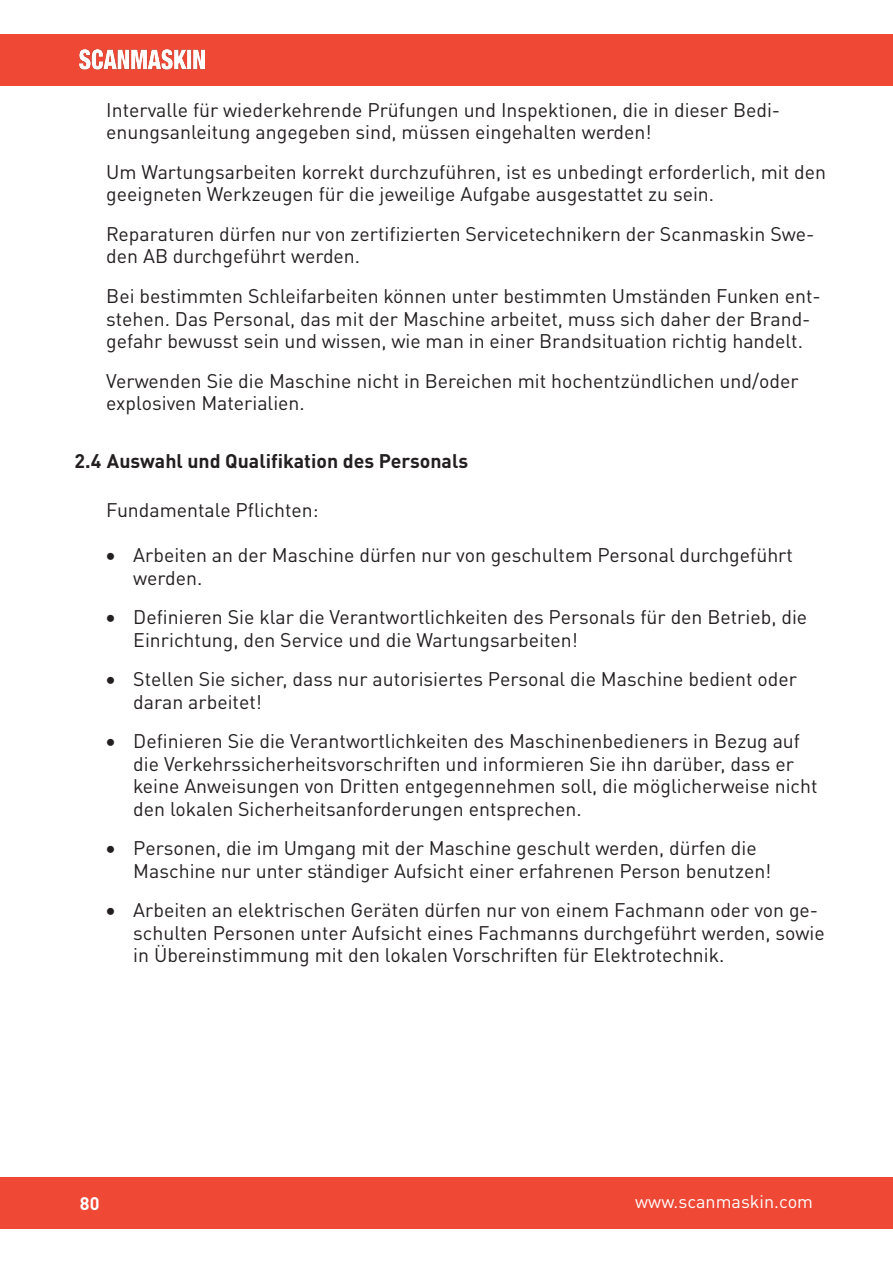
<style>
.page{position:relative;width:893px;height:1263px;background:#fff}
.page>*{position:absolute;margin:0;border:0;box-sizing:border-box;transform-origin:0 0}
.t1{font:19.5px/22.5px "DIN Pro";color:#231f20}
.t2{font:700 19.5px "DIN Pro";color:#231f20}
.t3{font:18px "DIN Pro";color:#fff}
.t4{font:700 18px "DIN Pro";color:#fff}
</style>
<div class="page">
<div style="left:0;top:34px;width:893px;height:51px;background:#ef4835"></div>
<div style="left:0;top:1178px;width:893px;height:51px;background:#ef4835"></div>
<img style="left:80px;top:50px;width:124px;height:19px">
<p class="t1" style="left:106px;top:97px;width:675px">Intervalle für wiederkehrende Prüfungen und Inspektionen, die in dieser Bedi&shy;enungsanleitung angegeben sind, müssen eingehalten werden!</p>
<p class="t1" style="left:106px;top:159px;width:721px">Um Wartungsarbeiten korrekt durchzuführen, ist es unbedingt erforderlich, mit den geeigneten Werkzeugen für die jeweilige Aufgabe ausgestattet zu sein.</p>
<p class="t1" style="left:106px;top:221px;width:709px">Reparaturen dürfen nur von zertifizierten Servicetechnikern der Scanmaskin Swe&shy;den AB durchgeführt werden.</p>
<p class="t1" style="left:106px;top:283px;width:716px">Bei bestimmten Schleifarbeiten können unter bestimmten Umständen Funken ent&shy;stehen. Das Personal, das mit der Maschine arbeitet, muss sich daher der Brand&shy;gefahr bewusst sein und wissen, wie man in einer Brandsituation richtig handelt.</p>
<p class="t1" style="left:106px;top:367px;width:694px">Verwenden Sie die Maschine nicht in Bereichen mit hochentzündlichen und/oder explosiven Materialien.</p>
<p class="t2" style="left:75px;top:445px;width:395px">2.4 Auswahl und Qualifikation des Personals</p>
<p class="t1" style="left:106px;top:497px;width:214px">Fundamentale Pflichten:</p>
<p class="t1" style="left:133px;top:542px;width:661px;text-indent:-27px">• Arbeiten an der Maschine dürfen nur von geschultem Personal durchgeführt werden.</p>
<p class="t1" style="left:133px;top:604px;width:675px;text-indent:-27px">• Definieren Sie klar die Verantwortlichkeiten des Personals für den Betrieb, die<br>Einrichtung, den Service und die Wartungsarbeiten!</p>
<p class="t1" style="left:133px;top:666px;width:665px;text-indent:-27px">• Stellen Sie sicher, dass nur autorisiertes Personal die Maschine bedient oder daran arbeitet!</p>
<p class="t1" style="left:133px;top:728px;width:686px;text-indent:-27px">• Definieren Sie die Verantwortlichkeiten des Maschinenbedieners in Bezug auf die Verkehrssicherheitsvorschriften und informieren Sie ihn darüber, dass er keine Anweisungen von Dritten entgegennehmen soll, die möglicherweise nicht den lokalen Sicherheitsanforderungen entsprechen.</p>
<p class="t1" style="left:133px;top:835px;width:640px;text-indent:-27px">• Personen, die im Umgang mit der Maschine geschult werden, dürfen die<br>Maschine nur unter ständiger Aufsicht einer erfahrenen Person benutzen!</p>
<p class="t1" style="left:133px;top:897px;width:693px;text-indent:-27px">• Arbeiten an elektrischen Geräten dürfen nur von einem Fachmann oder von ge&shy;schulten Personen unter Aufsicht eines Fachmanns durchgeführt werden, sowie in Übereinstimmung mit den lokalen Vorschriften für Elektrotechnik.</p>
<p class="t4" style="left:80px;top:1189px;width:21px">80</p>
<p class="t3" style="left:635px;top:1187px;width:179px">www.scanmaskin.com</p>
</div>
